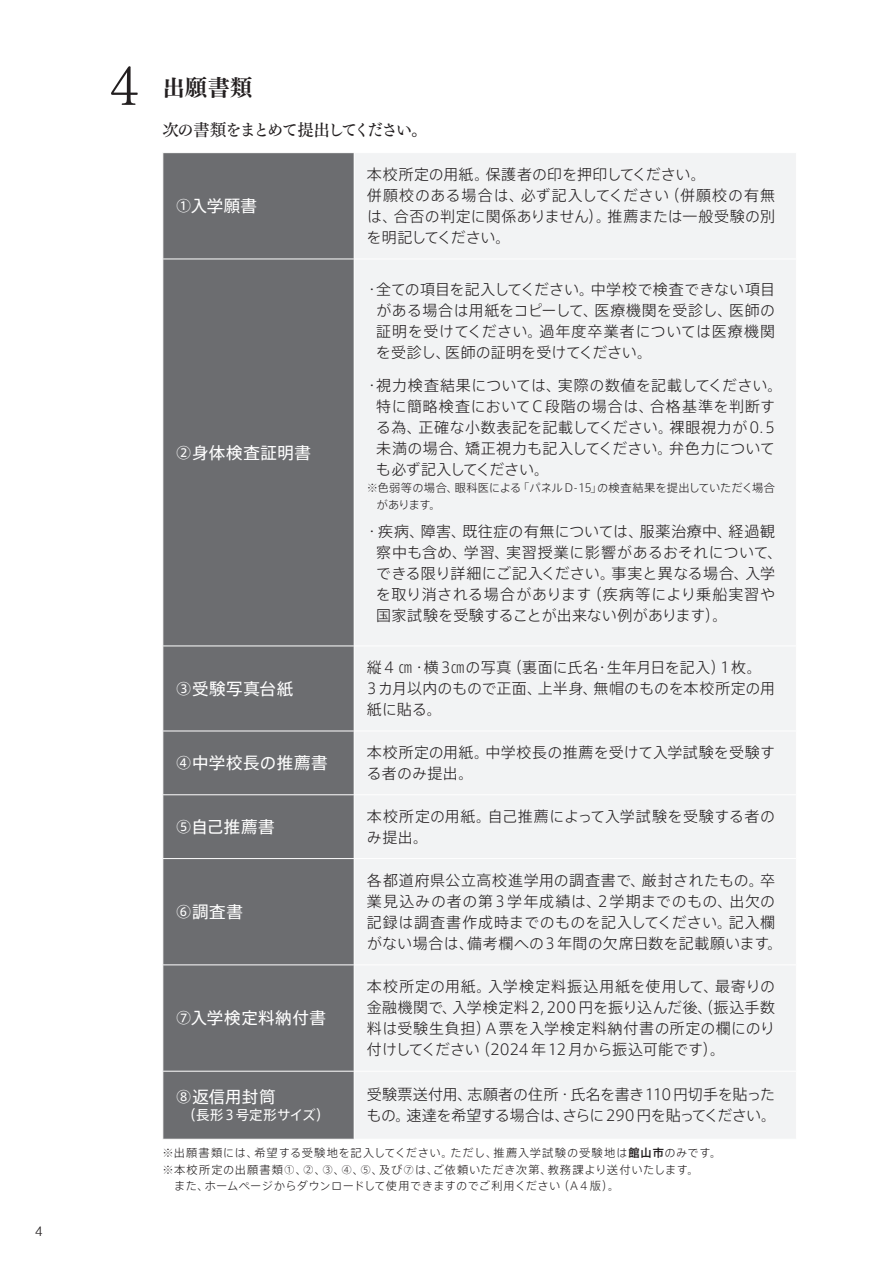
<style>
.page{position:relative;width:893px;height:1263px;background:#fff}
.page>*{position:absolute;margin:0;border:0;box-sizing:border-box;transform-origin:0 0}
.t1{font:51px "Tsuku Min Pro R";color:#231f20}
.t2{font:22.5px "Tsuku Min Pro E";color:#231f20}
.t3{font:16.5px "Axis Std";letter-spacing:.025em;color:#fff}
.t4{font:16.5px "Tsuku Min Pro D";letter-spacing:-.115em;color:#231f20}
.t5{font:300 15px/21px "Axis Std";letter-spacing:.02em;color:#231f20}
.t6{font:300 15px/21px "Axis Std";letter-spacing:-.02em;color:#231f20}
.t7{font:13.5px "Axis Std";letter-spacing:.035em;color:#fff}
.t8{font:300 13.5px "Helvetica";color:#231f20}
.t9{font:300 11.25px/16.5px "Axis Std";letter-spacing:.035em;color:#231f20}
.t10{font:300 11.25px/16.5px "Axis Std";color:#231f20}
.s1{font-weight:500}
</style>
<div class="page">
<div style="left:163px;top:153px;width:191px;height:986px;background:#6c6d70"></div>
<div style="left:355px;top:153px;width:441px;height:985px;background:#f2f3f4"></div>
<hr style="left:162px;top:259px;width:192px;height:1px;background:#fff">
<hr style="left:354px;top:259px;width:443px;height:1px;background:#fff">
<hr style="left:162px;top:645px;width:192px;height:1px;background:#fff">
<hr style="left:354px;top:645px;width:443px;height:1px;background:#fff">
<hr style="left:162px;top:731px;width:192px;height:1px;background:#fff">
<hr style="left:354px;top:731px;width:443px;height:1px;background:#fff">
<hr style="left:162px;top:794px;width:192px;height:1px;background:#fff">
<hr style="left:354px;top:794px;width:443px;height:1px;background:#fff">
<hr style="left:162px;top:858px;width:192px;height:1px;background:#fff">
<hr style="left:354px;top:858px;width:443px;height:1px;background:#fff">
<hr style="left:162px;top:964px;width:192px;height:1px;background:#fff">
<hr style="left:354px;top:964px;width:443px;height:1px;background:#fff">
<hr style="left:162px;top:1071px;width:192px;height:1px;background:#fff">
<hr style="left:354px;top:1071px;width:443px;height:1px;background:#fff">
<p class="t8" style="left:35px;top:1220px;width:9px">4</p>
<h1 class="t1" style="left:99px;top:41px;width:52px">４</h1>
<h2 class="t2" style="left:162px;top:69px;width:91px">出願書類</h2>
<p class="t4" style="left:162px;top:115px;width:267px">次の書類をまとめて提出してください。</p>
<p class="t3" style="left:176px;top:194px;width:83px">①入学願書</p>
<p class="t3" style="left:176px;top:440px;width:137px">②身体検査証明書</p>
<p class="t3" style="left:176px;top:676px;width:119px">③受験写真台紙</p>
<p class="t5" style="left:367px;top:163px;width:410px">本校所定の用紙。保護者の印を押印してください。<br>併願校のある場合は、必ず記入してください（併願校の有無は、合否の判定に関係ありません）。推薦または一般受験の別を明記してください。</p>
<p class="t5" style="left:376px;top:278px;width:400px;text-align:justify;text-indent:-12px">・全ての項目を記入してください。中学校で検査できない項目がある場合は用紙をコピーして、医療機関を受診し、医師の証明を受けてください。過年度卒業者については医療機関を受診し、医師の証明を受けてください。</p>
<p class="t5" style="left:376px;top:374px;width:408px;text-indent:-12px">・視力検査結果については、実際の数値を記載してください。特に簡略検査においてC 段階の場合は、合格基準を判断する為、正確な小数表記を記載してください。裸眼視力が 0.5未満の場合、矯正視力も記入してください。弁色力についても必ず記入してください。</p>
<p class="t10" style="left:377px;top:479px;width:400px;text-indent:-10px">※色弱等の場合、眼科医による「パネル D-15」の検査結果を提出していただく場合があります。</p>
<p class="t5" style="left:376px;top:520px;width:408px;text-indent:-12px">・疾病、障害、既往症の有無については、服薬治療中、経過観察中も含め、学習、実習授業に影響があるおそれについて、できる限り詳細にご記入ください。事実と異なる場合、入学を取り消される場合があります（疾病等により乗船実習や国家試験を受験することが出来ない例があります）。</p>
<p class="t5" style="left:367px;top:656px;width:410px">縦 4 ㎝・横3㎝の写真（裏面に氏名・生年月日を記入）1枚。<br>3カ月以内のもので正面、上半身、無帽のものを本校所定の用紙に貼る。</p>
<p class="t3" style="left:176px;top:751px;width:154px">④中学校長の推薦書</p>
<p class="t5" style="left:367px;top:741px;width:410px">本校所定の用紙。中学校長の推薦を受けて入学試験を受験する者のみ提出。</p>
<p class="t3" style="left:176px;top:814px;width:101px">⑤自己推薦書</p>
<p class="t5" style="left:367px;top:805px;width:410px">本校所定の用紙。自己推薦によって入学試験を受験する者のみ提出。</p>
<p class="t3" style="left:176px;top:899px;width:69px">⑥調査書</p>
<p class="t3" style="left:176px;top:1006px;width:152px">⑦入学検定料納付書</p>
<p class="t5" style="left:367px;top:869px;width:417px">各都道府県公立高校進学用の調査書で、厳封されたもの。卒業見込みの者の第3学年成績は、2学期までのもの、出欠の記録は調査書作成時までのものを記入してください。記入欄がない場合は、備考欄への3 年間の欠席日数を記載願います。</p>
<p class="t5" style="left:367px;top:975px;width:410px;text-align:justify">本校所定の用紙。入学検定料振込用紙を使用して、最寄りの金融機関で、入学検定料2, 200 円を振り込んだ後、（振込手数料は受験生負担）A 票を入学検定料納付書の所定の欄にのり付けしてください（2024 年12月から振込可能です）。</p>
<p class="t6" style="left:367px;top:1083px;width:411px">受験票送付用、志願者の住所・氏名を書き110円切手を貼ったもの。速達を希望する場合は、さらに290円を貼ってください。</p>
<p class="t9" style="left:162px;top:1144px;width:560px">※出願書類には、希望する受験地を記入してください。ただし、推薦入学試験の受験地は<span class="s1">館山市</span>のみです。※本校所定の出願書類①、②、③、④、⑤、及び⑦は、ご依頼いただき次第、教務課より送付いたします。<br>　また、ホームページからダウンロードして使用できますのでご利用ください（A 4 版）。</p>
<p class="t3" style="left:176px;top:1085px;width:102px">⑧返信用封筒</p>
<p class="t7" style="left:176px;top:1105px;width:156px">　（長形3号定形サイズ）</p>
</div>
